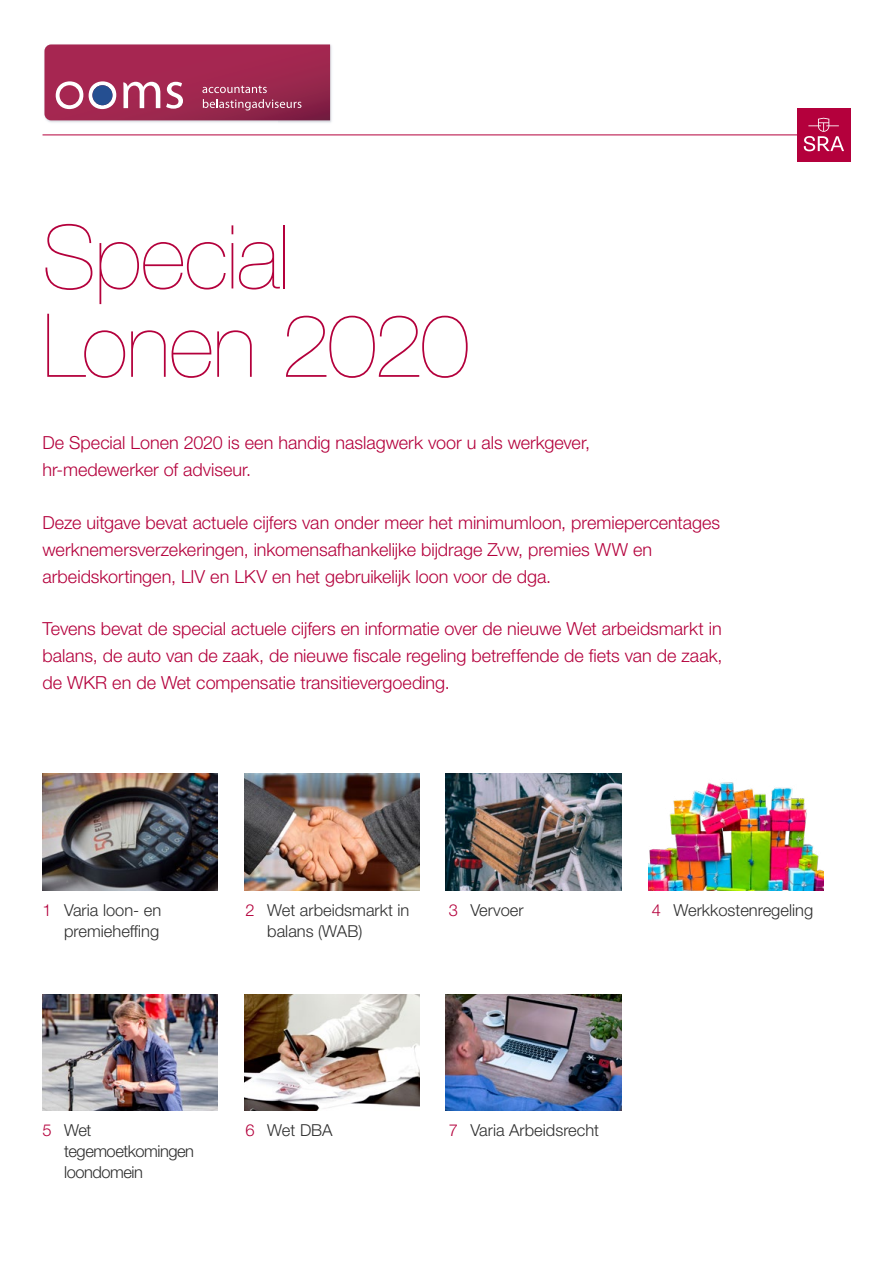
<style>
.page{position:relative;width:893px;height:1263px;background:#fff}
.page>*{position:absolute;margin:0;border:0;box-sizing:border-box;transform-origin:0 0}
.t1{font:200 88.35px/88.3px "Helvetica Neue LT Std";letter-spacing:-.015em;color:#b4003c}
.t2{font:300 18px/27px "Helvetica Neue LT Std";color:#b4003c}
.t3{font:300 16.5px/21px "Helvetica Neue LT Std";color:#2f2f2f;text-align:right}
.t4{font:300 16.5px/21px "Helvetica Neue LT Std";letter-spacing:-.03em;color:#2f2f2f}
.s1{color:#b4003c}
</style>
<div class="page">
<hr style="left:43px;top:135px;width:754px;height:1px;background:#b4003c">
<div style="left:797px;top:108px;width:53px;height:53px;background:#b4003c"></div>
<svg style="left:804px;top:118px;width:40px;height:33px"></svg>
<img style="left:47px;top:44px;width:285px;height:79px">
<svg style="left:44px;top:44px;width:286px;height:76px;background:#a5395e"></svg>
<img style="left:43px;top:774px;width:175px;height:116px">
<img style="left:244px;top:774px;width:175px;height:116px">
<img style="left:446px;top:774px;width:175px;height:116px">
<img style="left:43px;top:994px;width:175px;height:117px">
<img style="left:244px;top:994px;width:175px;height:117px">
<img style="left:446px;top:994px;width:175px;height:117px">
<img style="left:649px;top:782px;width:175px;height:108px">
<h1 class="t1" style="left:43px;top:213px;width:428px">Special<br>Lonen 2020</h1>
<p class="t2" style="left:43px;top:429px;width:549px">De Special Lonen 2020 is een handig naslagwerk voor u als werkgever, hr-medewerker of adviseur.</p>
<p class="t2" style="left:43px;top:509px;width:679px">Deze uitgave bevat actuele cijfers van onder meer het minimumloon, premiepercentages werknemersverzekeringen, inkomensafhankelijke bijdrage Zvw, premies WW en arbeidskortingen, LIV en LKV en het gebruikelijk loon voor de dga.</p>
<p class="t2" style="left:43px;top:615px;width:682px;text-align:justify">Tevens bevat de special actuele cijfers en informatie over de nieuwe Wet arbeidsmarkt in balans, de auto van de zaak, de nieuwe fiscale regeling betreffende de fiets van de zaak, de WKR en de Wet compensatie transitievergoeding.</p>
<p class="t3" style="left:43px;top:899px;width:120px"><span class="s1">1</span> Varia loon- en premieheffing</p>
<p class="t3" style="left:267px;top:899px;width:144px;text-align:left;text-indent:-22px"><span class="s1">2</span> Wet arbeidsmarkt in balans (WAB)</p>
<p class="t3" style="left:449px;top:899px;width:76px"><span class="s1">3</span> Vervoer</p>
<p class="t3" style="left:652px;top:899px;width:163px"><span class="s1">4</span> Werkkostenregeling</p>
<p class="t4" style="left:64px;top:1119px;width:131px;text-indent:-22px"><span class="s1">5</span> Wet tegemoetkomingen loondomein</p>
<p class="t3" style="left:246px;top:1119px;width:89px"><span class="s1">6</span> Wet DBA</p>
<p class="t3" style="left:449px;top:1119px;width:152px"><span class="s1">7</span> Varia Arbeidsrecht</p>
</div>
